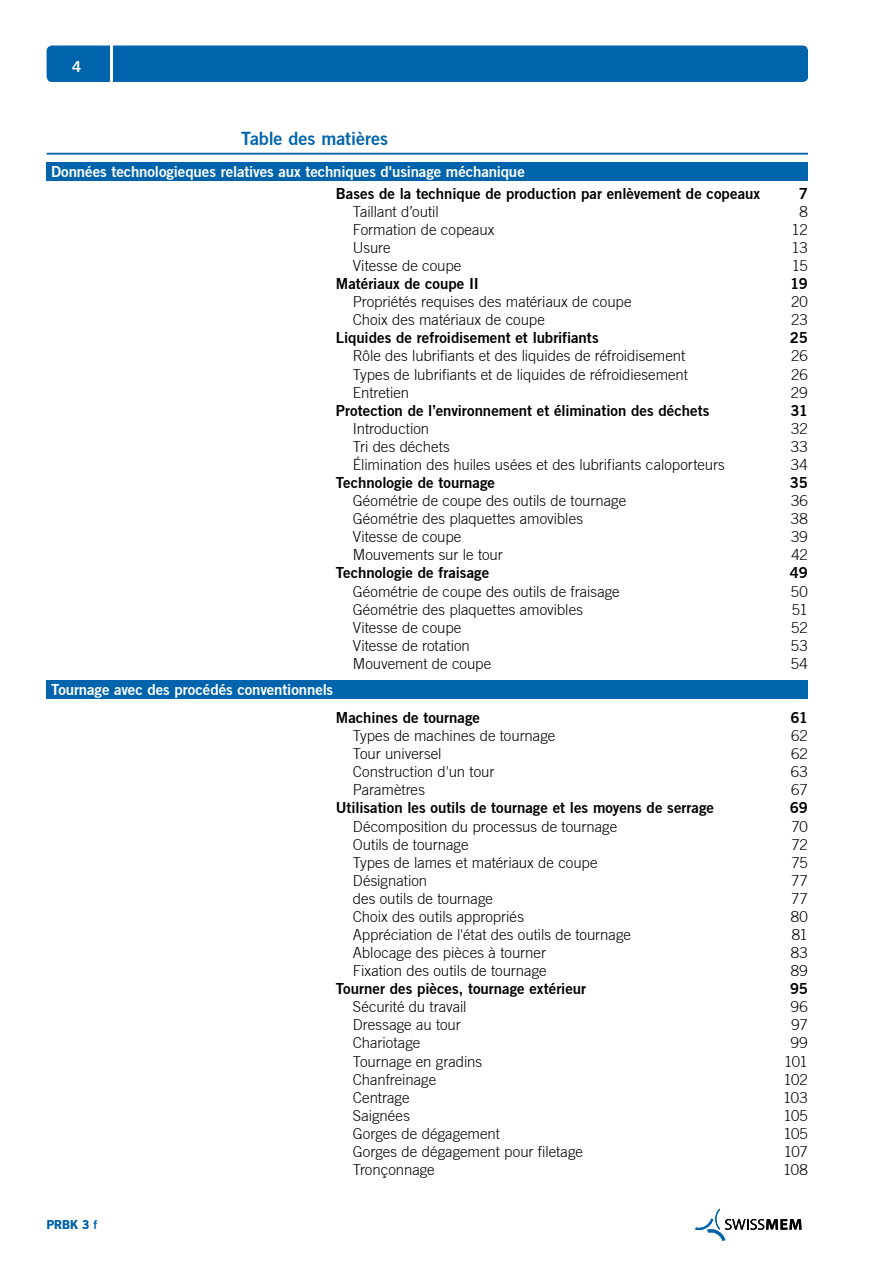
<style>
.page{position:relative;width:893px;height:1263px;background:#fff}
.page>*{position:absolute;margin:0;border:0;box-sizing:border-box;transform-origin:0 0}
.t1{font:18px "Trade Gothic Bold Two";letter-spacing:-.005em;color:#0064ad}
.t2{font:300 15px "Trade Gothic";color:#000}
.t3{font:15px "Trade Gothic Bold Two";color:#000}
.t4{font:15px "Trade Gothic Bold Two";letter-spacing:-.005em;color:#fff}
.t5{font:12px "Trade Gothic Bold Two";color:#0064ad}
</style>
<div class="page">
<div style="left:47px;top:46px;width:761px;height:36px;background:#0064ad;border-radius:5px"></div>
<hr style="left:47px;top:153px;width:761px;height:1px;background:#0064ad">
<svg style="left:695px;top:1209px;width:106px;height:32px"></svg>
<hr style="left:111px;top:36px;width:2px;height:54px;background:#fff">
<div style="left:47px;top:163px;width:761px;height:18px;background:#0064ad"></div>
<div style="left:47px;top:681px;width:761px;height:18px;background:#0064ad"></div>
<p class="t4" style="left:72px;top:58px;width:11px">4</p>
<p class="t1" style="left:241px;top:127px;width:148px">Table des matières</p>
<p class="t4" style="left:51px;top:163px;width:475px">Données technologieques relatives aux techniques d'usinage méchanique</p>
<p class="t3" style="left:336px;top:184px;width:426px">Bases de la technique de production par enlèvement de copeaux</p>
<p class="t3" style="left:799px;top:184px;width:11px">7</p>
<p class="t2" style="left:353px;top:203px;width:87px">Taillant d’outil</p>
<p class="t2" style="left:800px;top:203px;width:10px">8</p>
<p class="t2" style="left:353px;top:221px;width:143px">Formation de copeaux</p>
<p class="t2" style="left:791px;top:221px;width:18px">12</p>
<p class="t2" style="left:353px;top:239px;width:39px">Usure</p>
<p class="t2" style="left:791px;top:239px;width:18px">13</p>
<p class="t2" style="left:353px;top:257px;width:110px">Vitesse de coupe</p>
<p class="t2" style="left:792px;top:257px;width:18px">15</p>
<p class="t3" style="left:336px;top:274px;width:144px">Matériaux de coupe II</p>
<p class="t3" style="left:790px;top:274px;width:19px">19</p>
<p class="t2" style="left:353px;top:293px;width:280px">Propriétés requises des matériaux de coupe</p>
<p class="t2" style="left:791px;top:293px;width:18px">20</p>
<p class="t2" style="left:353px;top:311px;width:194px">Choix des matériaux de coupe</p>
<p class="t2" style="left:791px;top:311px;width:18px">23</p>
<p class="t3" style="left:336px;top:329px;width:264px">Liquides de refroidisement et lubrifiants</p>
<p class="t3" style="left:790px;top:329px;width:20px">25</p>
<p class="t2" style="left:353px;top:347px;width:334px">Rôle des lubrifiants et des liquides de réfroidisement</p>
<p class="t2" style="left:791px;top:347px;width:18px">26</p>
<p class="t2" style="left:353px;top:365px;width:337px">Types de lubrifiants et de liquides de réfroidiesement</p>
<p class="t2" style="left:791px;top:365px;width:18px">26</p>
<p class="t2" style="left:353px;top:383px;width:58px">Entretien</p>
<p class="t2" style="left:791px;top:383px;width:19px">29</p>
<p class="t3" style="left:336px;top:401px;width:375px">Protection de l’environnement et élimination des déchets</p>
<p class="t3" style="left:791px;top:401px;width:19px">31</p>
<p class="t2" style="left:353px;top:420px;width:78px">Introduction</p>
<p class="t2" style="left:791px;top:420px;width:18px">32</p>
<p class="t2" style="left:353px;top:438px;width:98px">Tri des déchets</p>
<p class="t2" style="left:791px;top:438px;width:19px">33</p>
<p class="t2" style="left:353px;top:456px;width:374px">Élimination des huiles usées et des lubrifiants caloporteurs</p>
<p class="t2" style="left:791px;top:456px;width:19px">34</p>
<p class="t3" style="left:336px;top:473px;width:161px">Technologie de tournage</p>
<p class="t3" style="left:790px;top:473px;width:19px">35</p>
<p class="t2" style="left:353px;top:492px;width:275px">Géométrie de coupe des outils de tournage</p>
<p class="t2" style="left:791px;top:492px;width:18px">36</p>
<p class="t2" style="left:353px;top:510px;width:232px">Géométrie des plaquettes amovibles</p>
<p class="t2" style="left:791px;top:510px;width:19px">38</p>
<p class="t2" style="left:353px;top:528px;width:110px">Vitesse de coupe</p>
<p class="t2" style="left:791px;top:528px;width:18px">39</p>
<p class="t2" style="left:353px;top:546px;width:151px">Mouvements sur le tour</p>
<p class="t2" style="left:791px;top:546px;width:18px">42</p>
<p class="t3" style="left:336px;top:564px;width:155px">Technologie de fraisage</p>
<p class="t3" style="left:790px;top:564px;width:19px">49</p>
<p class="t2" style="left:353px;top:582px;width:268px">Géométrie de coupe des outils de fraisage</p>
<p class="t2" style="left:791px;top:582px;width:19px">50</p>
<p class="t2" style="left:353px;top:600px;width:232px">Géométrie des plaquettes amovibles</p>
<p class="t2" style="left:792px;top:600px;width:18px">51</p>
<p class="t2" style="left:353px;top:618px;width:110px">Vitesse de coupe</p>
<p class="t2" style="left:791px;top:618px;width:18px">52</p>
<p class="t2" style="left:353px;top:636px;width:119px">Vitesse de rotation</p>
<p class="t2" style="left:791px;top:636px;width:19px">53</p>
<p class="t2" style="left:353px;top:654px;width:140px">Mouvement de coupe</p>
<p class="t2" style="left:791px;top:654px;width:19px">54</p>
<p class="t4" style="left:51px;top:681px;width:284px">Tournage avec des procédés conventionnels</p>
<p class="t3" style="left:336px;top:708px;width:146px">Machines de tournage</p>
<p class="t3" style="left:790px;top:708px;width:19px">61</p>
<p class="t2" style="left:353px;top:727px;width:204px">Types de machines de tournage</p>
<p class="t2" style="left:791px;top:727px;width:18px">62</p>
<p class="t2" style="left:353px;top:745px;width:90px">Tour universel</p>
<p class="t2" style="left:791px;top:745px;width:18px">62</p>
<p class="t2" style="left:353px;top:763px;width:143px">Construction d'un tour</p>
<p class="t2" style="left:791px;top:763px;width:19px">63</p>
<p class="t2" style="left:353px;top:781px;width:74px">Paramètres</p>
<p class="t2" style="left:791px;top:781px;width:18px">67</p>
<p class="t3" style="left:336px;top:799px;width:380px">Utilisation les outils de tournage et les moyens de serrage</p>
<p class="t3" style="left:790px;top:799px;width:20px">69</p>
<p class="t2" style="left:353px;top:817px;width:266px">Décomposition du processus de tournage</p>
<p class="t2" style="left:791px;top:817px;width:18px">70</p>
<p class="t2" style="left:353px;top:835px;width:117px">Outils de tournage</p>
<p class="t2" style="left:791px;top:835px;width:18px">72</p>
<p class="t2" style="left:353px;top:853px;width:246px">Types de lames et matériaux de coupe</p>
<p class="t2" style="left:791px;top:853px;width:18px">75</p>
<p class="t2" style="left:353px;top:871px;width:76px">Désignation</p>
<p class="t2" style="left:791px;top:871px;width:18px">77</p>
<p class="t2" style="left:353px;top:889px;width:142px">des outils de tournage</p>
<p class="t2" style="left:791px;top:889px;width:18px">77</p>
<p class="t2" style="left:353px;top:908px;width:173px">Choix des outils appropriés</p>
<p class="t2" style="left:791px;top:908px;width:19px">80</p>
<p class="t2" style="left:353px;top:926px;width:280px">Appréciation de l'état des outils de tournage</p>
<p class="t2" style="left:792px;top:926px;width:18px">81</p>
<p class="t2" style="left:353px;top:944px;width:195px">Ablocage des pièces à tourner</p>
<p class="t2" style="left:791px;top:944px;width:19px">83</p>
<p class="t2" style="left:353px;top:962px;width:195px">Fixation des outils de tournage</p>
<p class="t2" style="left:791px;top:962px;width:19px">89</p>
<p class="t3" style="left:336px;top:979px;width:252px">Tourner des pièces, tournage extérieur</p>
<p class="t3" style="left:790px;top:979px;width:19px">95</p>
<p class="t2" style="left:353px;top:998px;width:115px">Sécurité du travail</p>
<p class="t2" style="left:791px;top:998px;width:19px">96</p>
<p class="t2" style="left:353px;top:1016px;width:109px">Dressage au tour</p>
<p class="t2" style="left:792px;top:1016px;width:18px">97</p>
<p class="t2" style="left:353px;top:1034px;width:69px">Chariotage</p>
<p class="t2" style="left:791px;top:1034px;width:19px">99</p>
<p class="t2" style="left:353px;top:1052px;width:131px">Tournage en gradins</p>
<p class="t2" style="left:784px;top:1052px;width:25px">101</p>
<p class="t2" style="left:353px;top:1070px;width:85px">Chanfreinage</p>
<p class="t2" style="left:783px;top:1070px;width:26px">102</p>
<p class="t2" style="left:353px;top:1088px;width:58px">Centrage</p>
<p class="t2" style="left:783px;top:1088px;width:26px">103</p>
<p class="t2" style="left:353px;top:1106px;width:59px">Saignées</p>
<p class="t2" style="left:783px;top:1106px;width:26px">105</p>
<p class="t2" style="left:353px;top:1124px;width:149px">Gorges de dégagement</p>
<p class="t2" style="left:783px;top:1124px;width:26px">105</p>
<p class="t2" style="left:353px;top:1143px;width:232px">Gorges de dégagement pour filetage</p>
<p class="t2" style="left:784px;top:1143px;width:26px">107</p>
<p class="t2" style="left:353px;top:1161px;width:83px">Tronçonnage</p>
<p class="t2" style="left:783px;top:1161px;width:26px">108</p>
<p class="t5" style="left:47px;top:1217px;width:52px">PRBK 3 f</p>
</div>
